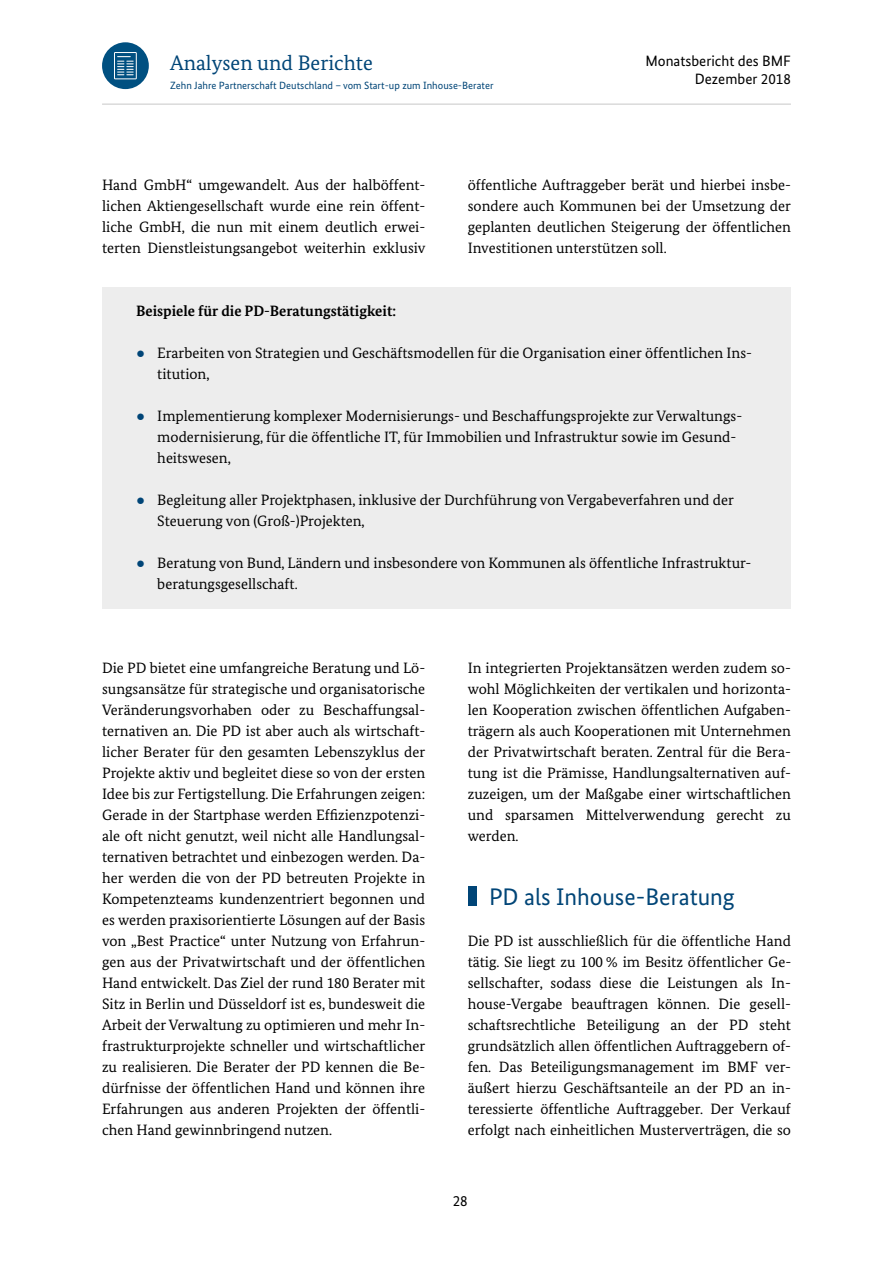
<style>
.page{position:relative;width:893px;height:1263px;background:#fff}
.page>*{position:absolute;margin:0;border:0;box-sizing:border-box;transform-origin:0 0}
.Überschrift_zweite_E{font:24px "Bundes Sans";color:#004577}
.t1{font:21px "Bundes Serif";color:#004577}
.Zweispaltiger_Fließt{font:15px/21px "Bundes Serif";color:#000;text-align:justify}
.Fließtext_grauer_Kas{font:700 15px "Bundes Serif";color:#000}
.t2{font:15px/18px "Bundes Sans";color:#000;text-align:right}
.t3{font:10.5px "Bundes Sans";color:#004577}
.s1{font-family:"Arial";color:#004577}
</style>
<div class="page">
<div style="left:102px;top:42px;width:47px;height:47px;background:#005081;border-radius:50%"></div>
<svg style="left:114px;top:52px;width:23px;height:27px"></svg>
<hr style="left:102px;top:103px;width:689px;height:2px;background:#dadada">
<div style="left:102px;top:287px;width:689px;height:49px;background:#ededed"></div>
<div style="left:102px;top:329px;width:689px;height:70px;background:#ededed"></div>
<div style="left:102px;top:392px;width:689px;height:91px;background:#ededed"></div>
<div style="left:102px;top:476px;width:689px;height:70px;background:#ededed"></div>
<div style="left:102px;top:539px;width:689px;height:70px;background:#ededed"></div>
<div style="left:468px;top:887px;width:8px;height:19px;background:#004577"></div>
<h2 class="t1" style="left:170px;top:50px;width:204px">Analysen und Berichte</h2>
<p class="t2" style="left:645px;top:51px;width:147px">Monatsbericht des BMF<br>Dezember 2018</p>
<p class="t3" style="left:170px;top:79px;width:325px">Zehn Jahre Partnerschaft Deutschland – vom Start-up zum Inhouse-Berater</p>
<p class="Zweispaltiger_Fließt" style="left:102px;top:174px;width:325px">Hand GmbH“ umgewandelt. Aus der halböffent&shy;lichen Aktiengesellschaft wurde eine rein öffent&shy;liche GmbH, die nun mit einem deutlich erwei&shy;terten Dienstleistungsangebot weiterhin exklusiv</p>
<p class="Zweispaltiger_Fließt" style="left:468px;top:174px;width:325px">öffentliche Auftraggeber berät und hierbei insbe&shy;sondere auch Kommunen bei der Umsetzung der geplanten deutlichen Steigerung der öffentlichen Investitionen unterstützen soll.</p>
<p class="Fließtext_grauer_Kas" style="left:136px;top:301px;width:262px">Beispiele für die PD-Beratungstätigkeit:</p>
<p class="Zweispaltiger_Fließt" style="left:157px;top:342px;width:596px;text-indent:-21px"><span class="s1">●</span> Erarbeiten von Strategien und Geschäftsmodellen für die Organisation einer öffentlichen Ins&shy;titution,</p>
<p class="Zweispaltiger_Fließt" style="left:157px;top:405px;width:586px;text-align:left;text-indent:-21px"><span class="s1">●</span> Implementierung komplexer Modernisierungs- und Beschaffungsprojekte zur Verwaltungs&shy;modernisierung, für die öffentliche IT, für Immobilien und Infrastruktur sowie im Gesund&shy;heitswesen,</p>
<p class="Zweispaltiger_Fließt" style="left:157px;top:489px;width:578px;text-indent:-21px"><span class="s1">●</span> Begleitung aller Projektphasen, inklusive der Durchführung von Vergabeverfahren und der<br>Steuerung von (Groß-)Projekten,</p>
<p class="Zweispaltiger_Fließt" style="left:157px;top:552px;width:596px;text-indent:-21px"><span class="s1">●</span> Beratung von Bund, Ländern und insbesondere von Kommunen als öffentliche Infrastruktur&shy;beratungsgesellschaft.</p>
<p class="Zweispaltiger_Fließt" style="left:102px;top:657px;width:325px">Die PD bietet eine umfangreiche Beratung und Lö&shy;sungsansätze für strategische und organisatorische Veränderungsvorhaben oder zu Beschaffungsal&shy;ternativen an. Die PD ist aber auch als wirtschaft&shy;licher Berater für den gesamten Lebenszyklus der Projekte aktiv und begleitet diese so von der ersten Idee bis zur Fertigstellung. Die Erfahrungen zeigen:<br>Gerade in der Startphase werden Effizienzpotenzi&shy;ale oft nicht genutzt, weil nicht alle Handlungsal&shy;ternativen betrachtet und einbezogen werden. Da&shy;her werden die von der PD betreuten Projekte in Kompetenzteams kundenzentriert begonnen und es werden praxisorientierte Lösungen auf der Basis von „Best Practice“ unter Nutzung von Erfahrun&shy;gen aus der Privatwirtschaft und der öffentlichen Hand entwickelt. Das Ziel der rund 180 Berater mit Sitz in Berlin und Düsseldorf ist es, bundesweit die Arbeit der Verwaltung zu optimieren und mehr In&shy;frastrukturprojekte schneller und wirtschaftlicher zu realisieren. Die Berater der PD kennen die Be&shy;dürfnisse der öffentlichen Hand und können ihre Erfahrungen aus anderen Projekten der öffentli&shy;chen Hand gewinnbringend nutzen.</p>
<p class="Zweispaltiger_Fließt" style="left:468px;top:657px;width:325px">In integrierten Projektansätzen werden zudem so&shy;wohl Möglichkeiten der vertikalen und horizonta&shy;len Kooperation zwischen öffentlichen Aufgaben&shy;trägern als auch Kooperationen mit Unternehmen der Privatwirtschaft beraten. Zentral für die Bera&shy;tung ist die Prämisse, Handlungsalternativen auf&shy;zuzeigen, um der Maßgabe einer wirtschaftlichen und sparsamen Mittelverwendung gerecht zu werden.</p>
<h2 class="Überschrift_zweite_E" style="left:489px;top:882px;width:247px">PD als Inhouse-Beratung</h2>
<p class="Zweispaltiger_Fließt" style="left:468px;top:930px;width:325px">Die PD ist ausschließlich für die öffentliche Hand tätig. Sie liegt zu 100 % im Besitz öffentlicher Ge&shy;sellschafter, sodass diese die Leistungen als In&shy;house-Vergabe beauftragen können. Die gesell&shy;schaftsrechtliche Beteiligung an der PD steht grundsätzlich allen öffentlichen Auftraggebern of&shy;fen. Das Beteiligungsmanagement im BMF ver&shy;äußert hierzu Geschäftsanteile an der PD an in&shy;teressierte öffentliche Auftraggeber. Der Verkauf erfolgt nach einheitlichen Musterverträgen, die so</p>
<p class="t2" style="left:453px;top:1192px;width:16px">28</p>
</div>
